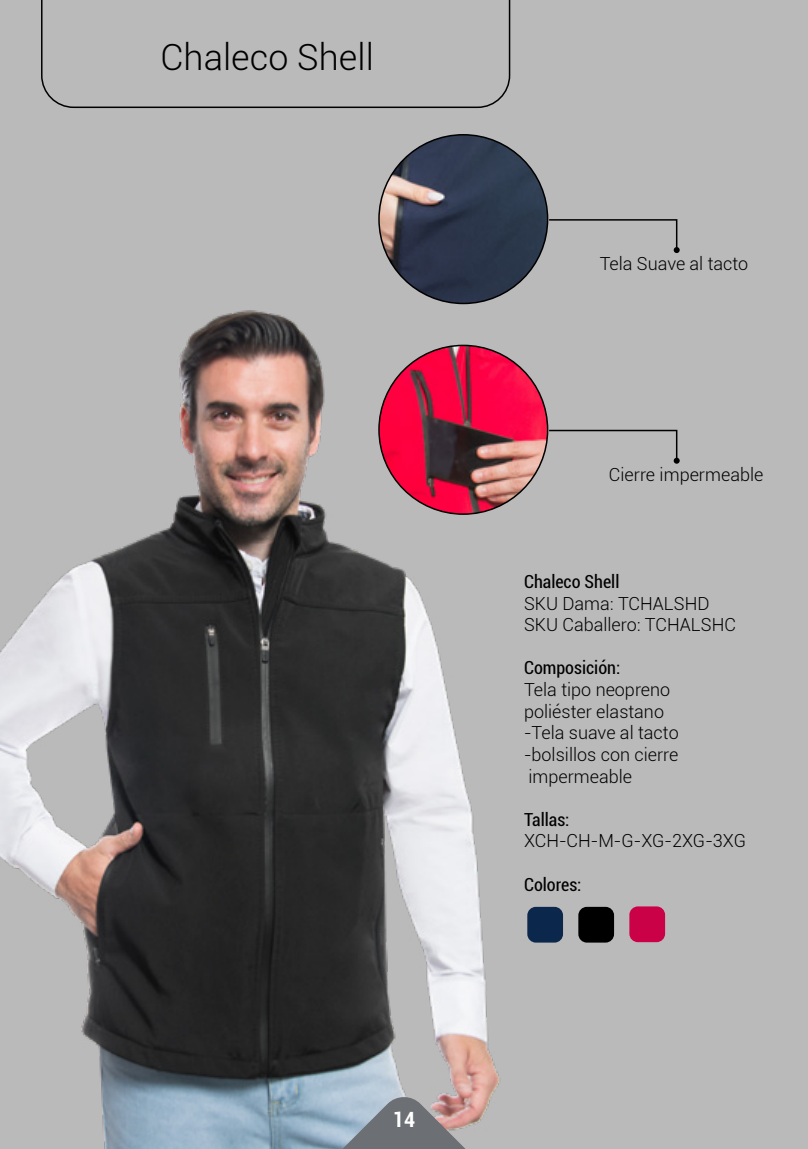
<style>
.page{position:relative;width:808px;height:1149px;background:#fff}
.page>*{position:absolute;margin:0;border:0;box-sizing:border-box;transform-origin:0 0}
.t1{font:300 36px "Roboto";color:#000}
.t2{font:700 condensed 21px "Roboto";color:#fff}
.t3{font:300 18px/21.6px "Roboto";color:#000}
.t4{font:condensed 18px "Roboto";color:#000}
</style>
<div class="page">
<div style="left:0;top:0;width:808px;height:1148px;background:#bbbabb"></div>
<img style="left:379px;top:345px;width:169px;height:169px;border-radius:84px">
<svg style="left:379px;top:135px;width:301px;height:158px"></svg>
<svg style="left:548px;top:429px;width:132px;height:34px"></svg>
<svg style="left:41px;top:0;width:470px;height:109px"></svg>
<img style="left:0;top:293px;width:510px;height:855px">
<div style="left:527px;top:906px;width:36px;height:36px;background:#0c274c;border-radius:9px"></div>
<div style="left:578px;top:906px;width:36px;height:36px;background:#000;border-radius:9px"></div>
<div style="left:629px;top:906px;width:36px;height:35px;background:#ca0147;border-radius:9px"></div>
<svg style="left:330px;top:1094px;width:148px;height:54px;background:#96949a"></svg>
<h1 class="t1" style="left:161px;top:32px;width:215px">Chaleco Shell</h1>
<p class="t2" style="left:393px;top:1104px;width:24px">14</p>
<p class="t3" style="left:600px;top:252px;width:150px">Tela Suave al tacto</p>
<p class="t3" style="left:609px;top:462px;width:156px">Cierre impermeable</p>
<p class="t4" style="left:524px;top:569px;width:97px">Chaleco Shell</p>
<p class="t3" style="left:524px;top:591px;width:213px">SKU Dama: TCHALSHD<br>SKU Caballero: TCHALSHC</p>
<p class="t4" style="left:524px;top:655px;width:98px">Composición:</p>
<p class="t3" style="left:524px;top:678px;width:156px">Tela tipo neopreno poliéster elastano -Tela suave al tacto -bolsillos con cierre impermeable</p>
<p class="t4" style="left:524px;top:806px;width:47px">Tallas:</p>
<p class="t3" style="left:524px;top:829px;width:224px">XCH-CH-M-G-XG-2XG-3XG</p>
<p class="t4" style="left:524px;top:871px;width:59px">Colores:</p>
</div>
